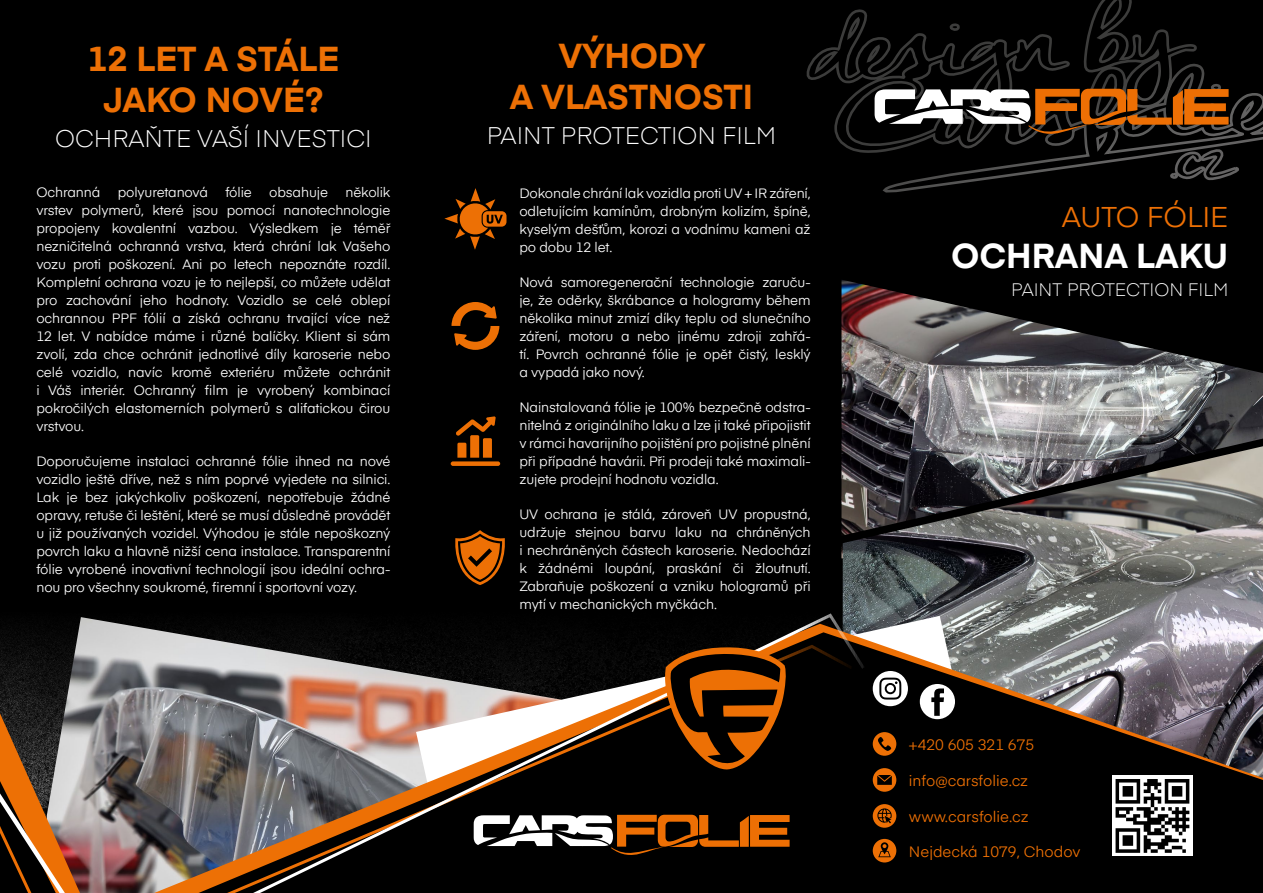
<style>
.page{position:relative;width:1263px;height:893px;background:#000}
.page>*{position:absolute;margin:0;border:0;box-sizing:border-box;transform-origin:0 0}
.t1{font:700 34.5px/41px "Eina 03";color:#ed7005;text-align:center}
.t2{font:700 34.5px "Eina 03";color:#fff}
.t3{font:28.5px "Eina 03";color:#ed7005}
.t4{font:300 24px "Eina 03";color:#fff}
.t5{font:300 18px "Eina 03";color:#fff}
.t6{font:15px "Eina 03";color:#ed7005}
.t7{font:13.5px/18px "Eina 03";letter-spacing:-.01em;color:#fff;text-align:justify}
</style>
<div class="page">
<img style="left:47px;top:617px;width:107px;height:276px">
<img style="left:841px;top:354px;width:422px;height:204px">
<img style="left:843px;top:553px;width:420px;height:71px">
<svg style="left:154px;top:624px;width:1109px;height:269px;background:#979596"></svg>
<svg style="left:867px;top:632px;width:396px;height:261px"></svg>
<svg style="left:444px;top:188px;width:62px;height:62px"></svg>
<svg style="left:451px;top:302px;width:48px;height:48px"></svg>
<svg style="left:167px;top:643px;width:21px;height:250px;background:#807771"></svg>
<svg style="left:188px;top:611px;width:679px;height:282px"></svg>
<svg style="left:665px;top:646px;width:123px;height:123px"></svg>
<svg style="left:0;top:713px;width:93px;height:180px"></svg>
<svg style="left:806px;top:0;width:457px;height:354px"></svg>
<svg style="left:874px;top:89px;width:354px;height:47px"></svg>
<div style="left:40px;top:190px;width:370px;height:425px;background:#000"></div>
<div style="left:956px;top:204px;width:291px;height:113px;background:#000"></div>
<svg style="left:841px;top:408px;width:422px;height:145px;background:#666465"></svg>
<div style="left:873px;top:671px;width:35px;height:35px;background:#fff;border-radius:18px"></div>
<svg style="left:879px;top:678px;width:22px;height:22px"></svg>
<div style="left:920px;top:684px;width:35px;height:35px;background:#fff;border-radius:18px"></div>
<svg style="left:931px;top:688px;width:13px;height:28px"></svg>
<div style="left:873px;top:839px;width:23px;height:23px;background:#ed7005;border-radius:50%"></div>
<svg style="left:878px;top:842px;width:13px;height:15px"></svg>
<div style="left:873px;top:804px;width:23px;height:24px;background:#ed7005;border-radius:50%"></div>
<div style="left:873px;top:768px;width:23px;height:24px;background:#ed7005;border-radius:50%"></div>
<div style="left:873px;top:732px;width:23px;height:24px;background:#ed7005;border-radius:50%"></div>
<svg style="left:878px;top:737px;width:13px;height:14px"></svg>
<svg style="left:877px;top:775px;width:15px;height:10px"></svg>
<svg style="left:877px;top:808px;width:15px;height:15px"></svg>
<div style="left:1112px;top:775px;width:81px;height:81px;background:#fff"></div>
<svg style="left:1115px;top:779px;width:74px;height:74px"></svg>
<svg style="left:455px;top:530px;width:50px;height:55px"></svg>
<svg style="left:451px;top:416px;width:49px;height:50px"></svg>
<h1 class="t1" style="left:87px;top:36px;width:253px">12 LET A STÁLE<br>JAKO NOVÉ?</h1>
<h3 class="t4" style="left:55px;top:120px;width:318px">OCHRAŇTE VAŠÍ INVESTICI</h3>
<p class="t7" style="left:36px;top:182px;width:65px">Ochranná</p>
<p class="t7" style="left:118px;top:182px;width:92px">polyuretanová</p>
<p class="t7" style="left:225px;top:182px;width:28px">fólie</p>
<p class="t7" style="left:269px;top:182px;width:60px">obsahuje</p>
<p class="t7" style="left:36px;top:182px;width:355px;text-indent:309px">několik vrstev polymerů, které jsou pomocí nanotechnologie propojeny kovalentní vazbou. Výsledkem je téměř nezničitelná ochranná vrstva, která chrání lak Vašeho vozu proti poškození. Ani po letech nepoznáte rozdíl.<br>Kompletní ochrana vozu je to nejlepší, co můžete udělat pro zachování jeho hodnoty. Vozidlo se celé oblepí ochrannou PPF fólií a získá ochranu trvající více než 12 let. V nabídce máme i různé balíčky. Klient si sám zvolí, zda chce ochránit jednotlivé díly karoserie nebo celé vozidlo, navíc kromě exteriéru můžete ochránit i Váš interiér. Ochranný film je vyrobený kombinací pokročilých elastomerních polymerů s alifatickou čirou vrstvou.</p>
<p class="t7" style="left:36px;top:451px;width:355px">Doporučujeme instalaci ochranné fólie ihned na nové vozidlo ještě dříve, než s ním poprvé vyjedete na silnici.<br>Lak je bez jakýchkoliv poškození, nepotřebuje žádné opravy, retuše či leštění, které se musí důsledně provádět u již používaných vozidel. Výhodou je stále nepoškozný povrch laku a hlavně nižší cena instalace. Transparentní fólie vyrobené inovativní technologií jsou ideální ochra&shy;nou pro všechny soukromé, firemní i sportovní vozy.</p>
<h1 class="t1" style="left:510px;top:33px;width:245px">VÝHODY<br>A VLASTNOSTI</h1>
<h3 class="t4" style="left:487px;top:117px;width:291px">PAINT PROTECTION FILM</h3>
<p class="t7" style="left:519px;top:183px;width:293px">Dokonale chrání lak vozidla proti UV + IR záření, odletujícím kamínům, drobným kolizím, špíně, kyselým dešťům, korozi a vodnímu kameni až po dobu 12 let.</p>
<p class="t7" style="left:519px;top:272px;width:293px">Nová samoregenerační technologie zaruču&shy;je, že oděrky, škrábance a hologramy během několika minut zmizí díky teplu od slunečního záření, motoru a nebo jinému zdroji zahřá&shy;tí. Povrch ochranné fólie je opět čistý, lesklý a vypadá jako nový.</p>
<p class="t7" style="left:519px;top:397px;width:293px">Nainstalovaná fólie je 100% bezpečně odstra&shy;nitelná z originálního laku a lze ji také připojistit v rámci havarijního pojištění pro pojistné plnění při případné havárii. Při prodeji také maximali&shy;zujete prodejní hodnotu vozidla.</p>
<p class="t7" style="left:519px;top:504px;width:293px">UV ochrana je stálá, zároveň UV propustná, udržuje stejnou barvu laku na chráněných i nechráněných částech karoserie. Nedochází k žádnémi loupání, praskání či žloutnutí.<br>Zabraňuje poškození a vzniku hologramů při mytí v mechanických myčkách.</p>
<h2 class="t3" style="left:1062px;top:196px;width:168px">AUTO FÓLIE</h2>
<h1 class="t2" style="left:951px;top:231px;width:279px">OCHRANA LAKU</h1>
<h3 class="t5" style="left:1011px;top:276px;width:219px">PAINT PROTECTION FILM</h3>
<p class="t6" style="left:909px;top:733px;width:127px">+420 605 321 675</p>
<p class="t6" style="left:909px;top:769px;width:121px">info@carsfolie.cz</p>
<p class="t6" style="left:909px;top:805px;width:121px">www.carsfolie.cz</p>
<p class="t6" style="left:909px;top:840px;width:173px">Nejdecká 1079, Chodov</p>
</div>
